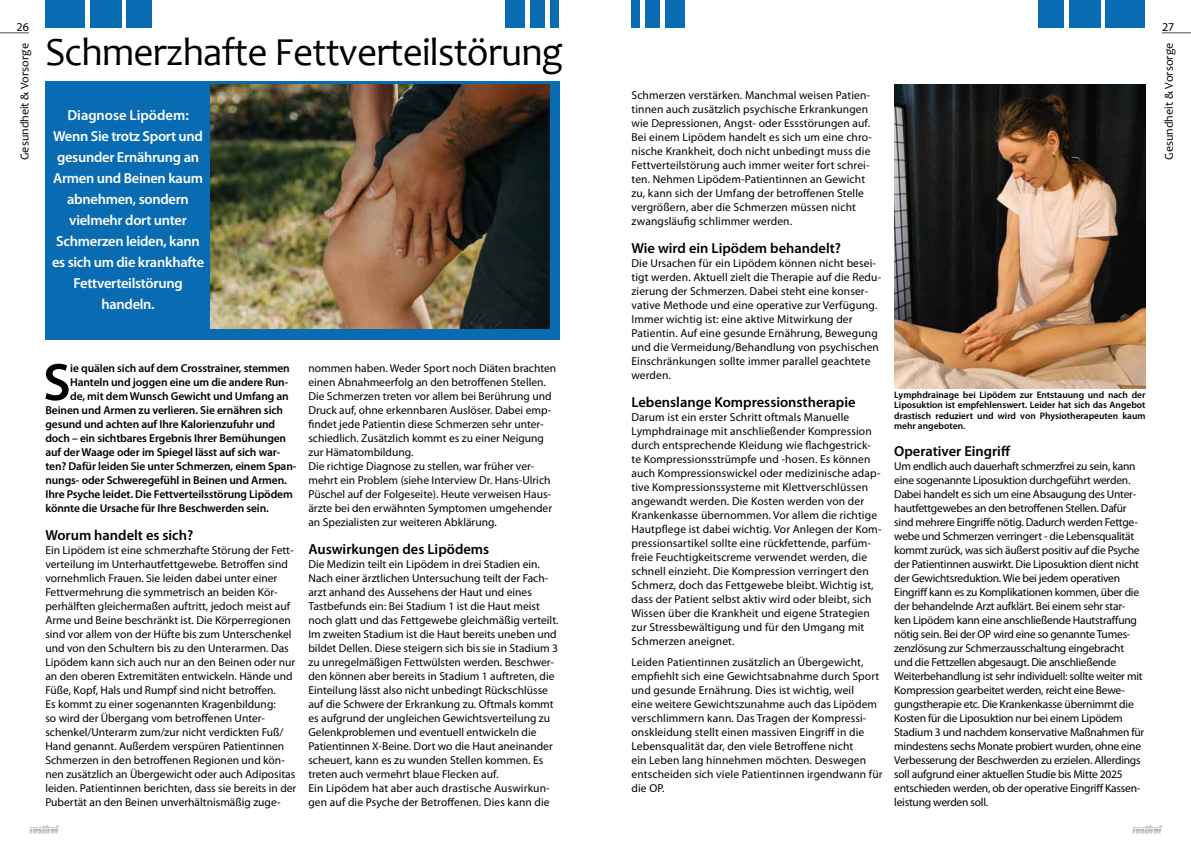
<style>
.page{position:relative;width:1191px;height:842px;background:#fff}
.page>*{position:absolute;margin:0;border:0;box-sizing:border-box;transform-origin:0 0}
.t1{font:600 53px "Myriad Pro";color:#000}
.t2{font:40px "Candara";letter-spacing:-.02em;color:#000}
.t3{font:600 14.5px/21px "Myriad Pro";letter-spacing:-.02em;color:#fff;text-align:center}
.t4{font:600 14.5px "Myriad Pro";color:#000}
.t5{font:12px "Candara";color:#000}
.t6{font:12px "Myriad Pro";color:#000}
.t7{font:11.5px/14px "Myriad Pro";color:#000}
.t8{font:11.5px/14px "Myriad Pro";letter-spacing:-.02em;color:#000}
.t9{font:600 11.5px "Myriad Pro";letter-spacing:-.01em;color:#000}
.t10{font:600 9.5px/10.5px "Myriad Pro";color:#000;text-align:justify}
</style>
<div class="page">
<svg style="left:0;top:32px;width:29px;height:1px"></svg>
<svg style="left:1162px;top:32px;width:29px;height:1px"></svg>
<img style="left:29px;top:825px;width:30px;height:9px">
<img style="left:1132px;top:825px;width:30px;height:9px">
<div style="left:45px;top:81px;width:514px;height:259px;background:#096cb2"></div>
<img style="left:211px;top:85px;width:338px;height:244px">
<img style="left:894px;top:85px;width:251px;height:303px">
<div style="left:45px;top:0;width:40px;height:27px;background:#096cb2"></div>
<div style="left:90px;top:0;width:31px;height:27px;background:#096cb2"></div>
<div style="left:126px;top:0;width:26px;height:27px;background:#096cb2"></div>
<div style="left:505px;top:0;width:20px;height:27px;background:#096cb2"></div>
<div style="left:530px;top:0;width:15px;height:27px;background:#096cb2"></div>
<div style="left:550px;top:0;width:9px;height:27px;background:#096cb2"></div>
<div style="left:1105px;top:0;width:39px;height:27px;background:#096cb2"></div>
<div style="left:1069px;top:0;width:31px;height:27px;background:#096cb2"></div>
<div style="left:1038px;top:0;width:26px;height:27px;background:#096cb2"></div>
<div style="left:665px;top:0;width:20px;height:27px;background:#096cb2"></div>
<div style="left:645px;top:0;width:14px;height:27px;background:#096cb2"></div>
<div style="left:631px;top:0;width:9px;height:27px;background:#096cb2"></div>
<p class="t6" style="left:17px;top:20px;width:14px">26</p>
<p class="t6" style="left:1162px;top:20px;width:14px">27</p>
<p class="t5" style="left:17px;top:160px;width:118px;rotate:-90deg">Gesundheit &amp; Vorsorge</p>
<p class="t5" style="left:1161px;top:160px;width:118px;rotate:-90deg">Gesundheit &amp; Vorsorge</p>
<h2 class="t2" style="left:45px;top:27px;width:519px">Schmerzhafte Fettverteilstörung</h2>
<p class="t3" style="left:52px;top:104px;width:154px">Diagnose Lipödem:<br>Wenn Sie trotz Sport und gesunder Ernährung an<br>Armen und Beinen kaum abnehmen, sondern vielmehr dort unter<br>Schmerzen leiden, kann es sich um die krankhafte<br>Fettverteilstörung handeln.</p>
<p class="t7" style="left:631px;top:88px;width:242px">Schmerzen verstärken. Manchmal weisen Patien&shy;tinnen auch zusätzlich psychische Erkrankungen wie Depressionen, Angst- oder Essstörungen auf.<br>Bei einem Lipödem handelt es sich um eine chro&shy;nische Krankheit, doch nicht unbedingt muss die Fettverteilstörung auch immer weiter fort schrei&shy;ten. Nehmen Lipödem-Patientinnen an Gewicht zu, kann sich der Umfang der betroffenen Stelle vergrößern, aber die Schmerzen müssen nicht zwangsläufig schlimmer werden.</p>
<p class="t4" style="left:631px;top:239px;width:211px">Wie wird ein Lipödem behandelt?</p>
<p class="t7" style="left:631px;top:256px;width:251px">Die Ursachen für ein Lipödem können nicht besei&shy;tigt werden. Aktuell zielt die Therapie auf die Redu&shy;zierung der Schmerzen. Dabei steht eine konser&shy;vative Methode und eine operative zur Verfügung.<br>Immer wichtig ist: eine aktive Mitwirkung der Patientin. Auf eine gesunde Ernährung, Bewegung und die Vermeidung/Behandlung von psychischen Einschränkungen sollte immer parallel geachtete werden.</p>
<p class="t4" style="left:631px;top:393px;width:225px">Lebenslange Kompressionstherapie</p>
<p class="t7" style="left:631px;top:410px;width:251px">Darum ist ein erster Schritt oftmals Manuelle Lymphdrainage mit anschließender Kompression durch entsprechende Kleidung wie flachgestrick&shy;te Kompressionsstrümpfe und -hosen. Es können auch Kompressionswickel oder medizinische adap&shy;tive Kompressionssysteme mit Klettverschlüssen angewandt werden. Die Kosten werden von der Krankenkasse übernommen. Vor allem die richtige Hautpflege ist dabei wichtig. Vor Anlegen der Kom&shy;pressionsartikel sollte eine rückfettende, parfüm&shy;freie Feuchtigkeitscreme verwendet werden, die schnell einzieht. Die Kompression verringert den Schmerz, doch das Fettgewebe bleibt. Wichtig ist, dass der Patient selbst aktiv wird oder bleibt, sich Wissen über die Krankheit und eigene Strategien zur Stressbewältigung und für den Umgang mit Schmerzen aneignet.</p>
<p class="t7" style="left:631px;top:655px;width:253px">Leiden Patientinnen zusätzlich an Übergewicht, empfiehlt sich eine Gewichtsabnahme durch Sport und gesunde Ernährung. Dies ist wichtig, weil<br>eine weitere Gewichtszunahme auch das Lipödem verschlimmern kann. Das Tragen der Kompressi&shy;onskleidung stellt einen massiven Eingriff in die Lebensqualität dar, den viele Betroffene nicht<br>ein Leben lang hinnehmen möchten. Deswegen entscheiden sich viele Patientinnen irgendwann für die OP.</p>
<h1 class="t1" style="left:43px;top:348px;width:29px">S</h1>
<p class="t9" style="left:70px;top:361px;width:221px">ie quälen sich auf dem Crosstrainer, stemmen</p>
<p class="t7" style="left:308px;top:361px;width:249px">nommen haben. Weder Sport noch Diäten brachten einen Abnahmeerfolg an den betroffenen Stellen.<br>Die Schmerzen treten vor allem bei Berührung und Druck auf, ohne erkennbaren Auslöser. Dabei emp&shy;findet jede Patientin diese Schmerzen sehr unter&shy;schiedlich. Zusätzlich kommt es zu einer Neigung zur Hämatombildung.<br>Die richtige Diagnose zu stellen, war früher ver&shy;mehrt ein Problem (siehe Interview Dr. Hans-Ulrich Püschel auf der Folgeseite). Heute verweisen Haus&shy;ärzte bei den erwähnten Symptomen umgehender an Spezialisten zur weiteren Abklärung.</p>
<p class="t4" style="left:308px;top:540px;width:182px">Auswirkungen des Lipödems</p>
<p class="t7" style="left:308px;top:557px;width:252px">Die Medizin teilt ein Lipödem in drei Stadien ein.<br>Nach einer ärztlichen Untersuchung teilt der Fach&shy;arzt anhand des Aussehens der Haut und eines Tastbefunds ein: Bei Stadium 1 ist die Haut meist noch glatt und das Fettgewebe gleichmäßig verteilt.<br>Im zweiten Stadium ist die Haut bereits uneben und bildet Dellen. Diese steigern sich bis sie in Stadium 3 zu unregelmäßigen Fettwülsten werden. Beschwer&shy;den können aber bereits in Stadium 1 auftreten, die Einteilung lässt also nicht unbedingt Rückschlüsse auf die Schwere der Erkrankung zu. Oftmals kommt es aufgrund der ungleichen Gewichtsverteilung zu Gelenkproblemen und eventuell entwickeln die Patientinnen X-Beine. Dort wo die Haut aneinander scheuert, kann es zu wunden Stellen kommen. Es treten auch vermehrt blaue Flecken auf.<br>Ein Lipödem hat aber auch drastische Auswirkun&shy;gen auf die Psyche der Betroffenen. Dies kann die</p>
<p class="t9" style="left:70px;top:375px;width:220px">Hanteln und joggen eine um die andere Run-</p>
<p class="t9" style="left:70px;top:389px;width:220px">de, mit dem Wunsch Gewicht und Umfang an</p>
<p class="t9" style="left:45px;top:403px;width:239px">Beinen und Armen zu verlieren. Sie ernähren sich</p>
<p class="t9" style="left:45px;top:417px;width:231px">gesund und achten auf Ihre Kalorienzufuhr und</p>
<p class="t9" style="left:45px;top:431px;width:242px">doch – ein sichtbares Ergebnis Ihrer Bemühungen</p>
<p class="t9" style="left:45px;top:445px;width:236px">auf der Waage oder im Spiegel lässt auf sich war-</p>
<p class="t9" style="left:45px;top:459px;width:252px">ten? Dafür leiden Sie unter Schmerzen, einem Span-</p>
<p class="t9" style="left:45px;top:473px;width:243px">nungs- oder Schweregefühl in Beinen und Armen.</p>
<p class="t9" style="left:45px;top:487px;width:249px">Ihre Psyche leidet. Die Fettverteilsstörung Lipödem</p>
<p class="t9" style="left:45px;top:501px;width:225px">könnte die Ursache für Ihre Beschwerden sein.</p>
<p class="t4" style="left:45px;top:526px;width:149px">Worum handelt es sich?</p>
<p class="t7" style="left:45px;top:543px;width:252px">Ein Lipödem ist eine schmerzhafte Störung der Fett&shy;verteilung im Unterhautfettgewebe. Betroffen sind vornehmlich Frauen. Sie leiden dabei unter einer Fettvermehrung die symmetrisch an beiden Kör&shy;perhälften gleichermaßen auftritt, jedoch meist auf Arme und Beine beschränkt ist. Die Körperregionen sind vor allem von der Hüfte bis zum Unterschenkel und von den Schultern bis zu den Unterarmen. Das Lipödem kann sich auch nur an den Beinen oder nur an den oberen Extremitäten entwickeln. Hände und Füße, Kopf, Hals und Rumpf sind nicht betroffen.<br>Es kommt zu einer sogenannten Kragenbildung:<br>so wird der Übergang vom betroffenen Unter&shy;schenkel/Unterarm zum/zur nicht verdickten Fuß/ Hand genannt. Außerdem verspüren Patientinnen Schmerzen in den betroffenen Regionen und kön&shy;nen zusätzlich an Übergewicht oder auch Adipositas leiden. Patientinnen berichten, dass sie bereits in der Pubertät an den Beinen unverhältnismäßig zuge-</p>
<p class="t10" style="left:894px;top:389px;width:253px">Lymphdrainage bei Lipödem zur Entstauung und nach der Liposuktion ist empfehlenswert. Leider hat sich das Angebot drastisch reduziert und wird von Physiotherapeuten kaum mehr angeboten.</p>
<p class="t4" style="left:894px;top:442px;width:118px">Operativer Eingriff</p>
<p class="t8" style="left:894px;top:459px;width:252px">Um endlich auch dauerhaft schmerzfrei zu sein, kann eine sogenannte Liposuktion durchgeführt werden.<br>Dabei handelt es sich um eine Absaugung des Unter&shy;hautfettgewebes an den betroffenen Stellen. Dafür sind mehrere Eingriffe nötig. Dadurch werden Fettge&shy;webe und Schmerzen verringert - die Lebensqualität kommt zurück, was sich äußerst positiv auf die Psyche der Patientinnen auswirkt. Die Liposuktion dient nicht der Gewichtsreduktion. Wie bei jedem operativen Eingriff kann es zu Komplikationen kommen, über die der behandelnde Arzt aufklärt. Bei einem sehr star&shy;ken Lipödem kann eine anschließende Hautstraffung nötig sein. Bei der OP wird eine so genannte Tumes&shy;zenzlösung zur Schmerzausschaltung eingebracht und die Fettzellen abgesaugt. Die anschließende Weiterbehandlung ist sehr individuell: sollte weiter mit Kompression gearbeitet werden, reicht eine Bewe&shy;gungstherapie etc. Die Krankenkasse übernimmt die Kosten für die Liposuktion nur bei einem Lipödem Stadium 3 und nachdem konservative Maßnahmen für mindestens sechs Monate probiert wurden, ohne eine Verbesserung der Beschwerden zu erzielen. Allerdings soll aufgrund einer aktuellen Studie bis Mitte 2025 entschieden werden, ob der operative Eingriff Kassen&shy;leistung werden soll.</p>
</div>
